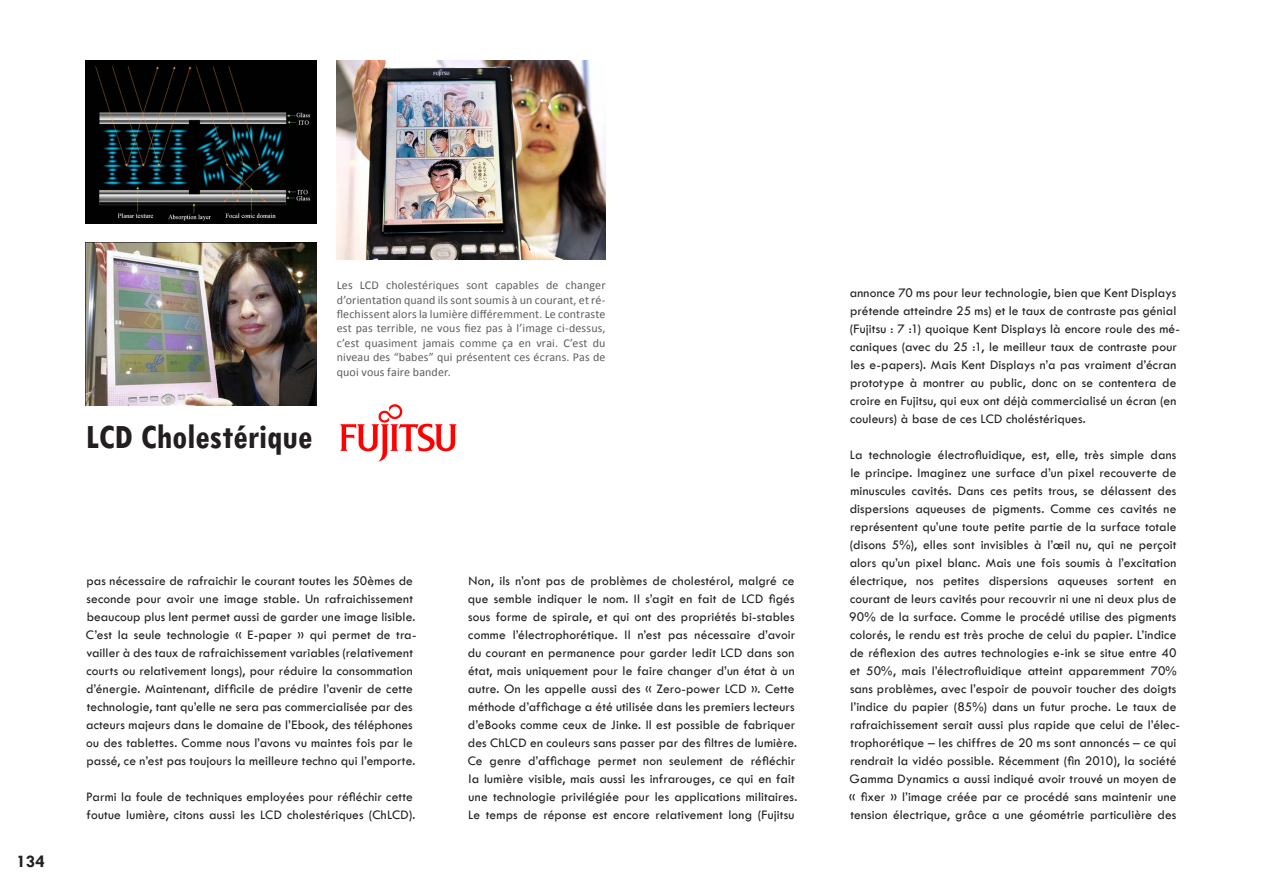
<style>
.page{position:relative;width:1263px;height:893px;background:#fff}
.page>*{position:absolute;margin:0;border:0;box-sizing:border-box;transform-origin:0 0}
.t1{font:700 condensed 36px "Tw Cen";letter-spacing:-.005em;color:#231f20}
.t2{font:700 18px "Tw Cen";color:#231f20}
.No_Hyphens_enfin_lim{font:13.5px/18px "Tw Cen";letter-spacing:.01em;color:#231f20}
.calibri_commentaires{font:12px/14.4px "Calibri";letter-spacing:.01em;color:#5d5e60;text-align:justify}
</style>
<div class="page">
<img style="left:86px;top:61px;width:230px;height:162px">
<img style="left:86px;top:242px;width:230px;height:164px">
<img style="left:337px;top:61px;width:269px;height:199px">
<img style="left:340px;top:404px;width:117px;height:58px">
<p class="t1" style="left:86px;top:415px;width:228px">LCD Cholestérique</p>
<p class="calibri_commentaires" style="left:337px;top:278px;width:270px">Les LCD cholestériques sont capables de changer d’orientation quand ils sont soumis à un courant, et ré&shy;flechissent alors la lumière différemment. Le contraste est pas terrible, ne vous fiez pas à l’image ci-dessus, c’est quasiment jamais comme ça en vrai. C’est du niveau des “babes” qui présentent ces écrans. Pas de quoi vous faire bander.</p>
<p class="t2" style="left:16px;top:850px;width:30px">134</p>
<p class="No_Hyphens_enfin_lim" style="left:86px;top:572px;width:332px">pas nécessaire de rafraichir le courant toutes les 50èmes de seconde pour avoir une image stable. Un rafraichissement beaucoup plus lent permet aussi de garder une image lisible.<br>C’est la seule technologie « E-paper » qui permet de tra&shy;vailler à des taux de rafraichissement variables (relativement courts ou relativement longs), pour réduire la consommation d’énergie. Maintenant, difficile de prédire l’avenir de cette technologie, tant qu’elle ne sera pas commercialisée par des acteurs majeurs dans le domaine de l’Ebook, des téléphones ou des tablettes. Comme nous l’avons vu maintes fois par le passé, ce n’est pas toujours la meilleure techno qui l’emporte.</p>
<p class="No_Hyphens_enfin_lim" style="left:86px;top:788px;width:331px">Parmi la foule de techniques employées pour réfléchir cette foutue lumière, citons aussi les LCD cholestériques (ChLCD).</p>
<p class="No_Hyphens_enfin_lim" style="left:468px;top:572px;width:331px">Non, ils n’ont pas de problèmes de cholestérol, malgré ce que semble indiquer le nom. Il s’agit en fait de LCD figés sous forme de spirale, et qui ont des propriétés bi-stables comme l’électrophorétique. Il n’est pas nécessaire d’avoir du courant en permanence pour garder ledit LCD dans son état, mais uniquement pour le faire changer d’un état à un autre. On les appelle aussi des « Zero-power LCD ». Cette méthode d’affichage a été utilisée dans les premiers lecteurs d’eBooks comme ceux de Jinke. Il est possible de fabriquer des ChLCD en couleurs sans passer par des filtres de lumière.<br>Ce genre d’affichage permet non seulement de réfléchir la lumière visible, mais aussi les infrarouges, ce qui en fait une technologie privilégiée pour les applications militaires.<br>Le temps de réponse est encore relativement long (Fujitsu</p>
<p class="No_Hyphens_enfin_lim" style="left:850px;top:284px;width:332px">annonce 70 ms pour leur technologie, bien que Kent Displays prétende atteindre 25 ms) et le taux de contraste pas génial (Fujitsu : 7 :1) quoique Kent Displays là encore roule des mé&shy;caniques (avec du 25 :1, le meilleur taux de contraste pour les e-papers). Mais Kent Displays n’a pas vraiment d’écran prototype à montrer au public, donc on se contentera de croire en Fujitsu, qui eux ont déjà commercialisé un écran (en couleurs) à base de ces LCD choléstériques.</p>
<p class="No_Hyphens_enfin_lim" style="left:849px;top:446px;width:333px">La technologie électrofluidique, est, elle, très simple dans le principe. Imaginez une surface d’un pixel recouverte de minuscules cavités. Dans ces petits trous, se délassent des dispersions aqueuses de pigments. Comme ces cavités ne représentent qu’une toute petite partie de la surface totale (disons 5%), elles sont invisibles à l’œil nu, qui ne perçoit alors qu’un pixel blanc. Mais une fois soumis à l’excitation électrique, nos petites dispersions aqueuses sortent en courant de leurs cavités pour recouvrir ni une ni deux plus de 90% de la surface. Comme le procédé utilise des pigments colorés, le rendu est très proche de celui du papier. L’indice de réflexion des autres technologies e-ink se situe entre 40 et 50%, mais l’électrofluidique atteint apparemment 70% sans problèmes, avec l’espoir de pouvoir toucher des doigts l’indice du papier (85%) dans un futur proche. Le taux de rafraichissement serait aussi plus rapide que celui de l’élec&shy;trophorétique – les chiffres de 20 ms sont annoncés – ce qui rendrait la vidéo possible. Récemment (fin 2010), la société Gamma Dynamics a aussi indiqué avoir trouvé un moyen de « fixer » l’image créée par ce procédé sans maintenir une tension électrique, grâce a une géométrie particulière des</p>
</div>
